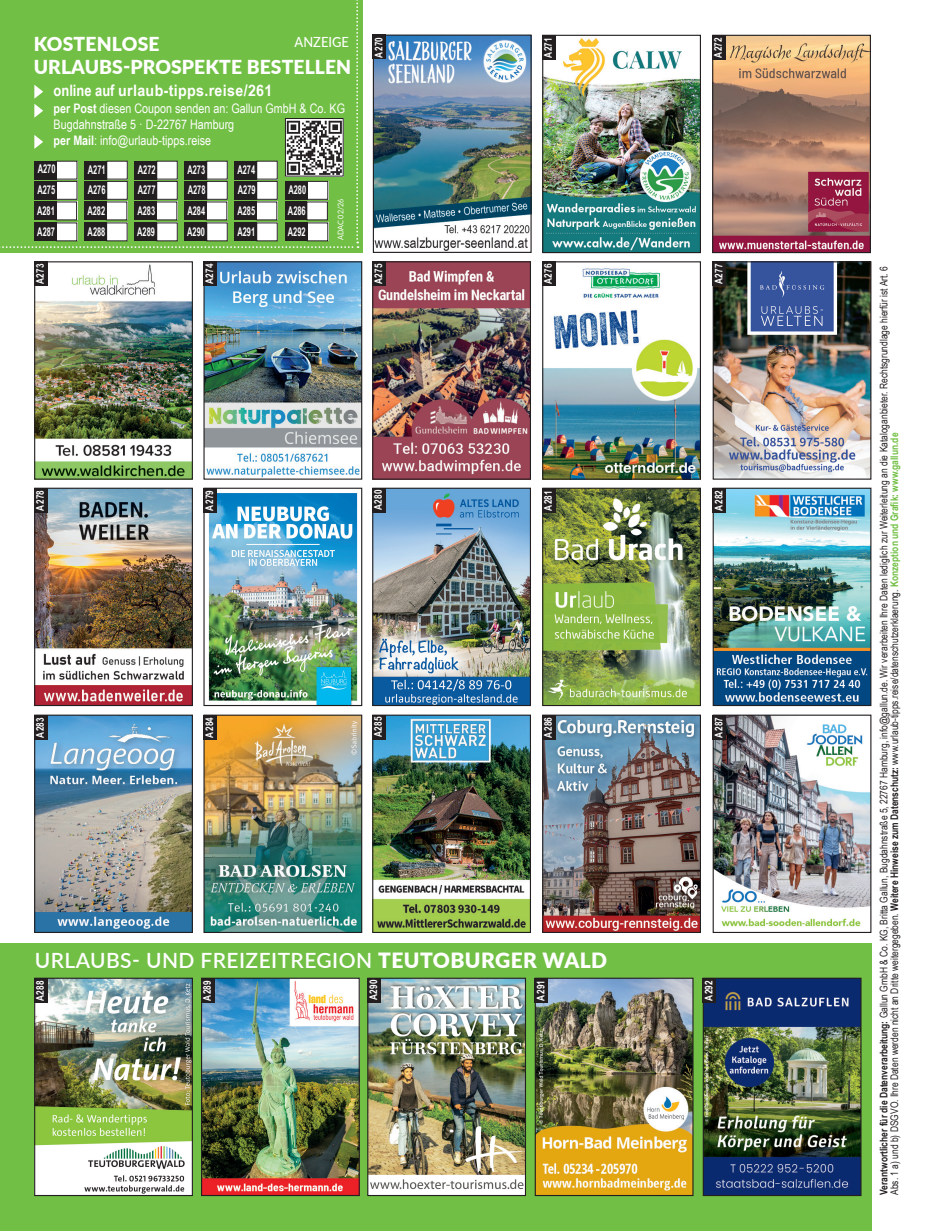
<style>
.page{position:relative;width:933px;height:1231px;background:#fff}
.page>*{position:absolute;margin:0;border:0;box-sizing:border-box;transform-origin:0 0}
.t1{font:700 28px/33.6px "Helvetica";color:#fff}
.t2{font:600 21px "Lato";letter-spacing:.02em;color:#fff}
.t3{font:900 19.25px/23.1px "Lato";letter-spacing:.005em;color:#fff}
.t4{font:700 15.75px "Arial Narrow";letter-spacing:.02em;color:#fff}
.t5{font:500 14px "Lato";color:#fff;scale:.92 1}
.t6{font:13.12px/16.3px "Arial Narrow";color:#fff}
.t7{font:700 12.08px "Arial Narrow";color:#fff;scale:.75 1}
.t8{font:10.5px/10.8px "Arial Narrow";color:#231f20}
.t9{font:700 10.5px "Arial Narrow";letter-spacing:.03em;color:#fff;scale:.95 1}
.t10{font:7.88px "Lato";color:#fff;scale:.92 1}
.s1{font-weight:700}
.s2{font-weight:900}
.s3{font-weight:700;color:#71bf44}
</style>
<div class="page">
<img style="left:374px;top:489px;width:155px;height:215px">
<div style="left:372px;top:487px;width:159px;height:219px;border:1px solid #231f20"></div>
<div style="left:372px;top:487px;width:13px;height:25px;background:#231f20"></div>
<img style="left:714px;top:716px;width:155px;height:211px">
<div style="left:712px;top:714px;width:159px;height:218px;border:1px solid #231f20"></div>
<div style="left:712px;top:714px;width:13px;height:25px;background:#231f20"></div>
<img style="left:36px;top:489px;width:155px;height:215px">
<div style="left:34px;top:487px;width:159px;height:219px;border:1px solid #231f20"></div>
<div style="left:34px;top:488px;width:13px;height:24px;background:#231f20"></div>
<img style="left:544px;top:489px;width:155px;height:215px">
<div style="left:542px;top:487px;width:159px;height:219px;border:1px solid #231f20"></div>
<div style="left:542px;top:487px;width:13px;height:25px;background:#231f20"></div>
<img style="left:714px;top:263px;width:155px;height:214px">
<div style="left:712px;top:261px;width:159px;height:218px;border:1px solid #231f20"></div>
<div style="left:712px;top:261px;width:13px;height:25px;background:#231f20"></div>
<img style="left:374px;top:263px;width:155px;height:214px">
<div style="left:372px;top:261px;width:159px;height:218px;border:1px solid #231f20"></div>
<div style="left:372px;top:261px;width:13px;height:25px;background:#231f20"></div>
<img style="left:36px;top:263px;width:155px;height:214px">
<div style="left:34px;top:261px;width:159px;height:218px;border:1px solid #231f20"></div>
<div style="left:34px;top:261px;width:13px;height:25px;background:#231f20"></div>
<img style="left:36px;top:716px;width:155px;height:214px">
<div style="left:34px;top:714px;width:159px;height:218px;border:1px solid #231f20"></div>
<div style="left:34px;top:714px;width:13px;height:25px;background:#231f20"></div>
<img style="left:205px;top:716px;width:155px;height:214px">
<div style="left:203px;top:714px;width:159px;height:218px;border:1px solid #231f20"></div>
<div style="left:203px;top:714px;width:13px;height:25px;background:#231f20"></div>
<img style="left:205px;top:263px;width:155px;height:214px">
<div style="left:203px;top:261px;width:159px;height:218px;border:1px solid #231f20"></div>
<div style="left:203px;top:261px;width:13px;height:25px;background:#231f20"></div>
<img style="left:714px;top:489px;width:155px;height:215px">
<div style="left:712px;top:487px;width:159px;height:219px;border:1px solid #231f20"></div>
<div style="left:712px;top:487px;width:13px;height:25px;background:#231f20"></div>
<img style="left:205px;top:489px;width:153px;height:215px">
<div style="left:203px;top:487px;width:159px;height:219px;border:1px solid #231f20"></div>
<div style="left:203px;top:488px;width:13px;height:24px;background:#231f20"></div>
<img style="left:374px;top:716px;width:155px;height:214px">
<div style="left:372px;top:714px;width:159px;height:218px;border:1px solid #231f20"></div>
<div style="left:372px;top:714px;width:13px;height:25px;background:#231f20"></div>
<img style="left:544px;top:263px;width:155px;height:214px">
<div style="left:542px;top:261px;width:159px;height:218px;border:1px solid #231f20"></div>
<div style="left:542px;top:261px;width:13px;height:25px;background:#231f20"></div>
<img style="left:544px;top:716px;width:155px;height:214px">
<div style="left:542px;top:714px;width:159px;height:218px;border:1px solid #231f20"></div>
<div style="left:542px;top:714px;width:13px;height:25px;background:#231f20"></div>
<div style="left:0;top:943px;width:871px;height:287px;background:#71bf44"></div>
<img style="left:704px;top:979px;width:155px;height:214px">
<div style="left:702px;top:977px;width:159px;height:218px;border:1px solid #231f20"></div>
<div style="left:702px;top:977px;width:13px;height:25px;background:#231f20"></div>
<img style="left:36px;top:979px;width:155px;height:214px">
<div style="left:34px;top:977px;width:159px;height:218px;border:1px solid #231f20"></div>
<div style="left:34px;top:977px;width:13px;height:25px;background:#231f20"></div>
<img style="left:203px;top:979px;width:155px;height:214px">
<div style="left:201px;top:977px;width:159px;height:218px;border:1px solid #231f20"></div>
<div style="left:201px;top:977px;width:13px;height:25px;background:#231f20"></div>
<img style="left:369px;top:979px;width:155px;height:213px">
<div style="left:367px;top:977px;width:159px;height:218px;border:1px solid #231f20"></div>
<div style="left:367px;top:977px;width:13px;height:25px;background:#231f20"></div>
<img style="left:537px;top:979px;width:154px;height:214px">
<div style="left:535px;top:977px;width:158px;height:218px;border:1px solid #231f20"></div>
<div style="left:535px;top:977px;width:13px;height:25px;background:#231f20"></div>
<div style="left:0;top:0;width:362px;height:253px;background:#71bf44"></div>
<img style="left:375px;top:37px;width:154px;height:214px">
<div style="left:373px;top:35px;width:158px;height:218px;border:1px solid #231f20"></div>
<div style="left:373px;top:35px;width:13px;height:24px;background:#231f20"></div>
<img style="left:544px;top:37px;width:155px;height:214px">
<div style="left:542px;top:35px;width:159px;height:218px;border:1px solid #231f20"></div>
<div style="left:542px;top:35px;width:13px;height:25px;background:#231f20"></div>
<img style="left:714px;top:37px;width:155px;height:214px">
<div style="left:712px;top:35px;width:159px;height:218px;border:1px solid #231f20"></div>
<div style="left:712px;top:35px;width:13px;height:25px;background:#231f20"></div>
<svg style="left:0;top:0;width:358px;height:248px"></svg>
<img style="left:287px;top:120px;width:55px;height:54px">
<div style="left:285px;top:118px;width:59px;height:58px;border:1px solid #231f20"></div>
<h1 class="t1" style="left:20px;top:17px;width:193px">Dieser Text zeigt evtl. Pro&shy;bleme beim<br>Text an</h1>
<h3 class="t3" style="left:34px;top:31px;width:319px">KOSTENLOSE<br>URLAUBS-PROSPEKTE BESTELLEN</h3>
<h3 class="t5" style="left:295px;top:32px;width:61px">ANZEIGE</h3>
<p class="t9" style="left:371px;top:57px;width:23px;rotate:-90deg">A270</p>
<p class="t9" style="left:540px;top:58px;width:23px;rotate:-90deg">A271</p>
<p class="t9" style="left:710px;top:58px;width:23px;rotate:-90deg">A272</p>
<h3 class="t4" style="left:54px;top:79px;width:220px">online auf urlaub-tipps.reise/261</h3>
<p class="t6" style="left:54px;top:99px;width:293px"><span class="s1">per Post</span> diesen Coupon senden an: Gallun GmbH &amp; Co. KG<br>Bugdahnstraße 5 · D-22767 Hamburg<br><span class="s1">per Mail</span>: info@urlaub-tipps.reise</p>
<p class="t7" style="left:38px;top:160px;width:25px">A270</p>
<p class="t7" style="left:88px;top:160px;width:25px">A271</p>
<p class="t7" style="left:138px;top:160px;width:25px">A272</p>
<p class="t7" style="left:187px;top:160px;width:25px">A273</p>
<p class="t7" style="left:237px;top:160px;width:25px">A274</p>
<p class="t7" style="left:37px;top:181px;width:25px">A275</p>
<p class="t7" style="left:88px;top:181px;width:25px">A276</p>
<p class="t7" style="left:138px;top:181px;width:25px">A277</p>
<p class="t7" style="left:188px;top:181px;width:25px">A278</p>
<p class="t7" style="left:238px;top:181px;width:25px">A279</p>
<p class="t7" style="left:288px;top:181px;width:25px">A280</p>
<p class="t7" style="left:37px;top:201px;width:25px">A281</p>
<p class="t7" style="left:87px;top:201px;width:25px">A282</p>
<p class="t7" style="left:137px;top:201px;width:25px">A283</p>
<p class="t7" style="left:187px;top:201px;width:25px">A284</p>
<p class="t7" style="left:237px;top:201px;width:25px">A285</p>
<p class="t7" style="left:288px;top:201px;width:25px">A286</p>
<p class="t7" style="left:37px;top:222px;width:25px">A287</p>
<p class="t7" style="left:88px;top:222px;width:25px">A288</p>
<p class="t7" style="left:137px;top:222px;width:25px">A289</p>
<p class="t7" style="left:187px;top:222px;width:25px">A290</p>
<p class="t7" style="left:237px;top:222px;width:25px">A291</p>
<p class="t7" style="left:288px;top:222px;width:25px">A292</p>
<p class="t10" style="left:335px;top:240px;width:47px;rotate:-90deg">ADAC 02/26</p>
<p class="t9" style="left:202px;top:284px;width:23px;rotate:-90deg">A274</p>
<p class="t9" style="left:32px;top:284px;width:23px;rotate:-90deg">A273</p>
<p class="t9" style="left:370px;top:284px;width:23px;rotate:-90deg">A275</p>
<p class="t9" style="left:710px;top:284px;width:23px;rotate:-90deg">A277</p>
<p class="t9" style="left:540px;top:284px;width:23px;rotate:-90deg">A276</p>
<p class="t9" style="left:370px;top:510px;width:23px;rotate:-90deg">A280</p>
<p class="t9" style="left:32px;top:510px;width:23px;rotate:-90deg">A278</p>
<p class="t9" style="left:540px;top:510px;width:23px;rotate:-90deg">A281</p>
<p class="t9" style="left:202px;top:510px;width:23px;rotate:-90deg">A279</p>
<p class="t9" style="left:710px;top:510px;width:23px;rotate:-90deg">A282</p>
<p class="t9" style="left:32px;top:737px;width:23px;rotate:-90deg">A283</p>
<p class="t9" style="left:202px;top:737px;width:23px;rotate:-90deg">A284</p>
<p class="t9" style="left:370px;top:737px;width:23px;rotate:-90deg">A285</p>
<p class="t9" style="left:540px;top:737px;width:23px;rotate:-90deg">A286</p>
<p class="t9" style="left:710px;top:737px;width:23px;rotate:-90deg">A287</p>
<h2 class="t2" style="left:35px;top:945px;width:574px">URLAUBS- UND FREIZEITREGION <span class="s2">TEUTOBURGER WALD</span></h2>
<p class="t9" style="left:32px;top:1000px;width:23px;rotate:-90deg">A288</p>
<p class="t9" style="left:199px;top:1000px;width:23px;rotate:-90deg">A289</p>
<p class="t9" style="left:365px;top:1000px;width:23px;rotate:-90deg">A290</p>
<p class="t9" style="left:533px;top:1000px;width:23px;rotate:-90deg">A291</p>
<p class="t9" style="left:701px;top:1000px;width:23px;rotate:-90deg">A292</p>
<p class="t8" style="left:878px;top:1194px;width:930px;rotate:-90deg"><span class="s1">Verantwortlicher für die Datenverarbeitung:</span> Gallun GmbH &amp; Co. KG, Britta Gallun, Bugdahnstraße 5, 22767 Hamburg, info@gallun.de. Wir verarbeiten Ihre Daten lediglich zur Weiterleitung an die Kataloganbieter. Rechtsgrundlage hierfür ist Art. 6<br>Abs. 1 a) und b) DSGVO. Ihre Daten werden nicht an Dritte weitergegeben. <span class="s1">Weitere Hinweise zum Datenschutz:</span> www.urlaub-tipps.reise/datenschutzerklaerung. <span class="s3">Konzeption und Grafik: www.gallun.de</span></p>
</div>
